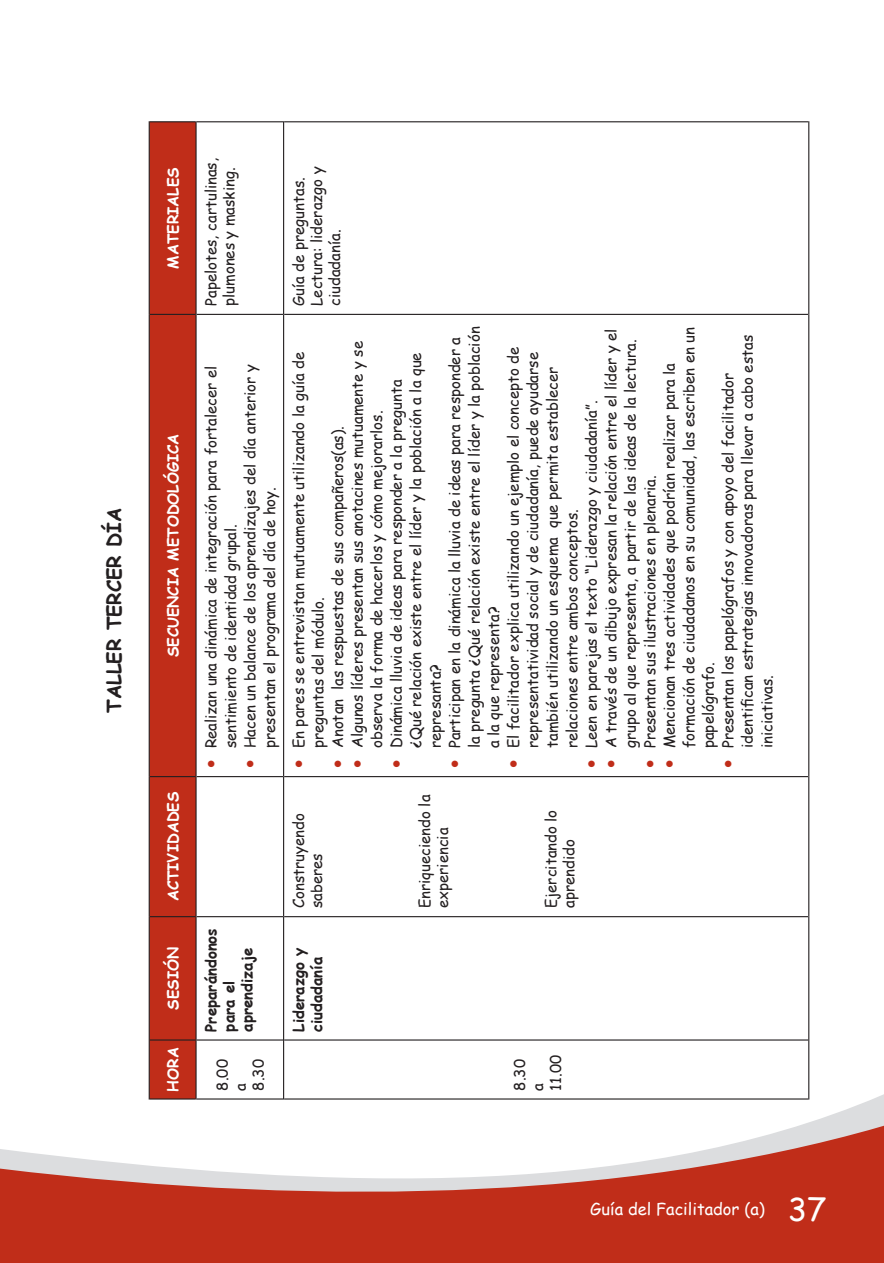
<style>
.page{position:relative;width:884px;height:1263px;background:#fff}
.page>*{position:absolute;margin:0;border:0;box-sizing:border-box;transform-origin:0 0}
.t1{font:700 19.5px "Comic Sans MS";color:#231f20}
.t2{font:16.5px "Comic Sans MS";color:#fff}
.VIÑETA{font:15px/19.5px "Comic Sans MS";color:#231f20}
.parraf2{font:15px/18px "Comic Sans MS";color:#231f20}
.Texto_independiente{font:15px/18px "Comic Sans MS";color:#231f20}
.Texto_comentario{font:700 15px "Comic Sans MS";color:#fff}
.Texto_independiente-2{font:700 15px/18px "Comic Sans MS";color:#231f20}
.s1{color:#c02d19}
.s2{font-size:31.5px}
</style>
<div class="page">
<svg style="left:148px;top:1084px;width:735px;height:35px"></svg>
<svg style="left:0;top:1119px;width:883px;height:144px;fill:#c02d19"></svg>
<div style="left:150px;top:122px;width:45px;height:976px;background:#c02d19"></div>
<hr style="left:196px;top:121px;width:87px;height:1px;background:#231f20">
<hr style="left:283px;top:121px;width:1px;height:193px;background:#231f20">
<hr style="left:284px;top:121px;width:524px;height:1px;background:#231f20">
<hr style="left:808px;top:121px;width:1px;height:193px;background:#231f20">
<hr style="left:149px;top:121px;width:1px;height:193px;background:#231f20">
<hr style="left:150px;top:121px;width:45px;height:1px;background:#231f20">
<hr style="left:195px;top:121px;width:1px;height:193px;background:#231f20">
<hr style="left:149px;top:1040px;width:1px;height:59px;background:#231f20">
<hr style="left:150px;top:1098px;width:45px;height:1px;background:#231f20">
<hr style="left:149px;top:916px;width:1px;height:124px;background:#231f20">
<hr style="left:150px;top:1039px;width:45px;height:1px;background:#231f20">
<hr style="left:149px;top:776px;width:1px;height:140px;background:#231f20">
<hr style="left:150px;top:916px;width:45px;height:1px;background:#231f20">
<hr style="left:149px;top:314px;width:1px;height:462px;background:#231f20">
<hr style="left:150px;top:776px;width:45px;height:1px;background:#231f20">
<hr style="left:150px;top:314px;width:45px;height:1px;background:#231f20">
<hr style="left:195px;top:1040px;width:1px;height:59px;background:#231f20">
<hr style="left:196px;top:1098px;width:87px;height:1px;background:#231f20">
<hr style="left:195px;top:916px;width:1px;height:124px;background:#231f20">
<hr style="left:196px;top:1039px;width:87px;height:1px;background:#231f20">
<hr style="left:195px;top:776px;width:1px;height:140px;background:#231f20">
<hr style="left:196px;top:916px;width:87px;height:1px;background:#231f20">
<hr style="left:195px;top:314px;width:1px;height:462px;background:#231f20">
<hr style="left:196px;top:776px;width:87px;height:1px;background:#231f20">
<hr style="left:196px;top:314px;width:87px;height:1px;background:#231f20">
<hr style="left:283px;top:1040px;width:1px;height:59px;background:#231f20">
<hr style="left:284px;top:1098px;width:524px;height:1px;background:#231f20">
<hr style="left:283px;top:916px;width:1px;height:124px;background:#231f20">
<hr style="left:284px;top:1039px;width:524px;height:1px;background:#231f20">
<hr style="left:283px;top:776px;width:1px;height:140px;background:#231f20">
<hr style="left:284px;top:916px;width:524px;height:1px;background:#231f20">
<hr style="left:283px;top:314px;width:1px;height:462px;background:#231f20">
<hr style="left:284px;top:776px;width:524px;height:1px;background:#231f20">
<hr style="left:284px;top:314px;width:524px;height:1px;background:#231f20">
<hr style="left:808px;top:1040px;width:1px;height:59px;background:#231f20">
<hr style="left:808px;top:916px;width:1px;height:124px;background:#231f20">
<hr style="left:808px;top:776px;width:1px;height:140px;background:#231f20">
<hr style="left:808px;top:314px;width:1px;height:462px;background:#231f20">
<p class="t1" style="left:99px;top:713px;width:206px;rotate:-90deg">TALLER TERCER DÍA</p>
<p class="Texto_comentario" style="left:162px;top:268px;width:102px;rotate:-90deg">MATERIALES</p>
<p class="Texto_comentario" style="left:162px;top:657px;width:225px;rotate:-90deg">SECUENCIA METODOLÓGICA</p>
<p class="Texto_comentario" style="left:162px;top:901px;width:111px;rotate:-90deg">ACTIVIDADES</p>
<p class="Texto_comentario" style="left:162px;top:1009px;width:64px;rotate:-90deg">SESIÓN</p>
<p class="Texto_comentario" style="left:162px;top:1091px;width:46px;rotate:-90deg">HORA</p>
<p class="parraf2" style="left:201px;top:306px;width:149px;rotate:-90deg">Papelotes, cartulinas, plumones y masking.</p>
<p class="VIÑETA" style="left:201px;top:748px;width:384px;text-indent:-20px;rotate:-90deg"><span class="s1">•</span> Realizan una dinámica de integración para fortalecer el sentimiento de identidad grupal.</p>
<p class="VIÑETA" style="left:240px;top:748px;width:385px;text-indent:-20px;rotate:-90deg"><span class="s1">•</span> Hacen un balance de los aprendizajes del día anterior y presentan el programa del día de hoy.</p>
<p class="Texto_independiente-2" style="left:201px;top:1031px;width:105px;rotate:-90deg">Preparándonos para el aprendizaje</p>
<p class="VIÑETA" style="left:213px;top:1090px;width:33px;line-height:18px;rotate:-90deg">8.00 a<br>8.30</p>
<p class="parraf2" style="left:289px;top:306px;width:130px;rotate:-90deg">Guía de preguntas.</p>
<p class="parraf2" style="left:307px;top:306px;width:141px;rotate:-90deg">Lectura: liderazgo y ciudadanía.</p>
<p class="VIÑETA" style="left:444px;top:748px;width:423px;text-indent:-20px;rotate:-90deg"><span class="s1">•</span> Participan en la dinámica la lluvia de ideas para responder a la pregunta ¿Qué relación existe entre el líder y la población a la que representa?</p>
<p class="VIÑETA" style="left:659px;top:748px;width:422px;text-indent:-20px;rotate:-90deg"><span class="s1">•</span> Mencionan tres actividades que podrían realizar para la formación de ciudadanos en su comunidad, las escriben en un papelógrafo.</p>
<p class="VIÑETA" style="left:717px;top:748px;width:415px;text-indent:-20px;rotate:-90deg"><span class="s1">•</span> Presentan los papelógrafos y con apoyo del facilitador identifican estrategias innovadoras para llevar a cabo estas iniciativas.</p>
<p class="VIÑETA" style="left:600px;top:748px;width:421px;text-indent:-20px;rotate:-90deg"><span class="s1">•</span> A través de un dibujo expresan la relación entre el líder y el grupo al que representa, a partir de las ideas de la lectura.</p>
<p class="VIÑETA" style="left:347px;top:748px;width:408px;text-indent:-20px;rotate:-90deg"><span class="s1">•</span> Algunos líderes presentan sus anotacines mutuamente y se observa la forma de hacerlos y cómo mejorarlos.</p>
<p class="VIÑETA" style="left:386px;top:748px;width:397px;text-indent:-20px;rotate:-90deg"><span class="s1">•</span> Dinámica lluvia de ideas para responder a la pregunta ¿Qué relación existe entre el líder y la población a la que represanta?</p>
<p class="VIÑETA" style="left:503px;top:748px;width:403px;text-indent:-20px;rotate:-90deg"><span class="s1">•</span> El facilitador explica utilizando un ejemplo el concepto de representatividad social y de ciudadanía, puede ayudarse también utilizando un esquema que permita establecer relaciones entre ambos conceptos.</p>
<p class="VIÑETA" style="left:288px;top:748px;width:398px;text-indent:-20px;rotate:-90deg"><span class="s1">•</span> En pares se entrevistan mutuamente utilizando la guía de preguntas del módulo.</p>
<p class="VIÑETA" style="left:581px;top:768px;width:369px;rotate:-90deg"><span class="s1">•</span> Leen en parejas el texto “Liderazgo y ciudadanía”.</p>
<p class="VIÑETA" style="left:327px;top:768px;width:343px;rotate:-90deg"><span class="s1">•</span> Anotan las respuestas de sus compañeros(as).</p>
<p class="VIÑETA" style="left:639px;top:768px;width:294px;rotate:-90deg"><span class="s1">•</span> Presentan sus ilustraciones en plenaria.</p>
<p class="Texto_independiente" style="left:289px;top:908px;width:96px;rotate:-90deg">Construyendo saberes</p>
<p class="Texto_independiente-2" style="left:289px;top:1031px;width:85px;rotate:-90deg">Liderazgo y ciudadanía</p>
<p class="Texto_independiente" style="left:415px;top:908px;width:115px;rotate:-90deg">Enriqueciendo la experiencia</p>
<p class="Texto_independiente" style="left:541px;top:908px;width:100px;rotate:-90deg">Ejercitando lo aprendido</p>
<p class="VIÑETA" style="left:510px;top:1090px;width:37px;line-height:18px;rotate:-90deg">8.30 a<br>11.00</p>
<p class="t2" style="left:590px;top:1197px;width:237px">Guía del Facilitador (a) <span class="s2">37</span></p>
</div>
